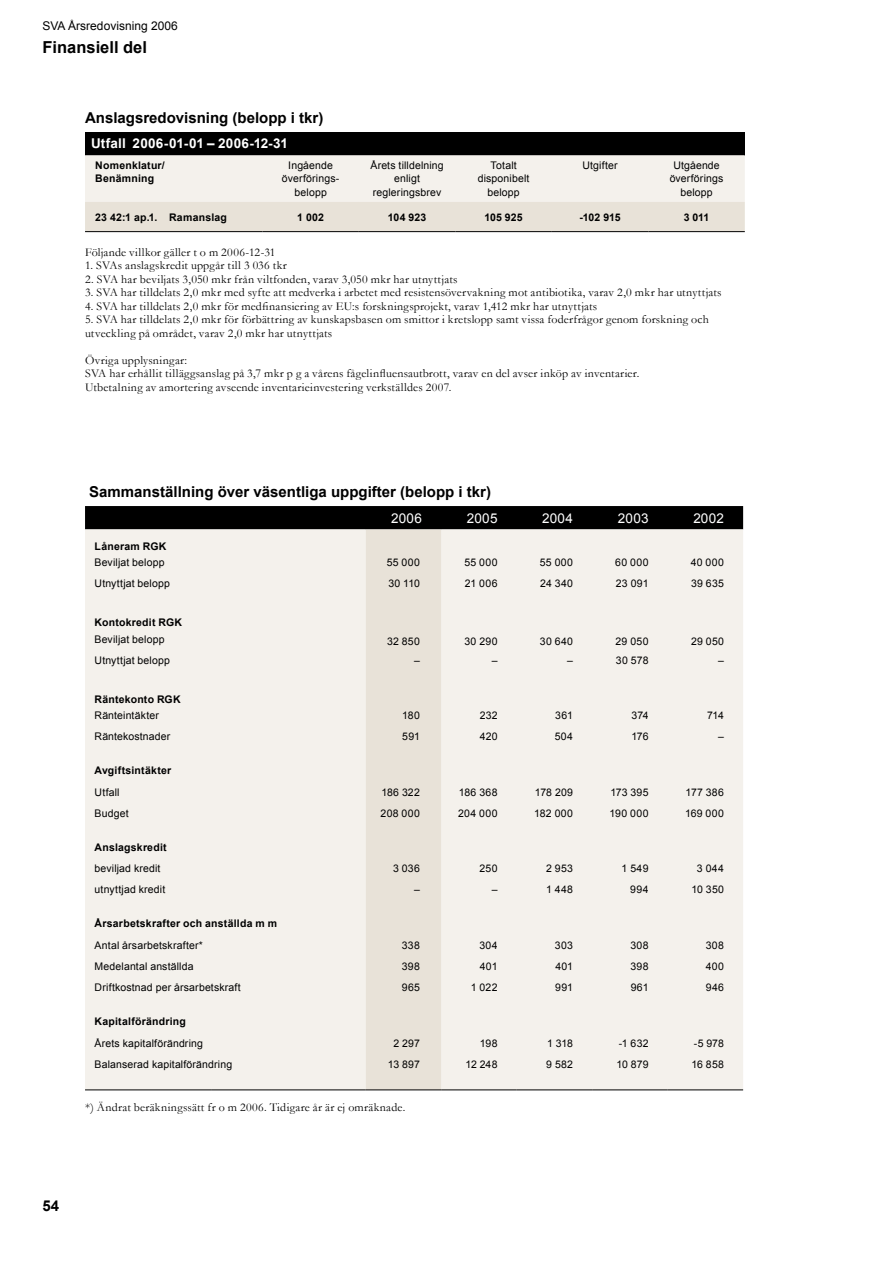
<style>
.page{position:relative;width:893px;height:1263px;background:#fff}
.page>*{position:absolute;margin:0;border:0;box-sizing:border-box;transform-origin:0 0}
.t1{font:700 16.5px "Arial";color:#000}
.t2{font:700 15px "Arial";color:#000}
.t3{font:700 13.5px "Arial";letter-spacing:.015em;color:#fff}
.t4{font:13.5px "Arial";letter-spacing:.02em;color:#fff}
.t5{font:12px/13.5px "Garamond";letter-spacing:.02em;color:#000}
.t6{font:12px "Arial";color:#000}
.t7{font:10.5px/13.5px "Arial";letter-spacing:.015em;color:#000;text-align:center}
.t8{font:700 10.5px/13.5px "Arial";letter-spacing:.02em;color:#000}
</style>
<div class="page">
<div style="left:85px;top:132px;width:660px;height:23px;background:#000"></div>
<svg style="left:85px;top:155px;width:660px;height:76px;background:#eeeae3"></svg>
<hr style="left:85px;top:231px;width:177px;height:1px;background:#000">
<hr style="left:262px;top:231px;width:97px;height:1px;background:#000">
<hr style="left:359px;top:231px;width:96px;height:1px;background:#000">
<hr style="left:455px;top:231px;width:97px;height:1px;background:#000">
<hr style="left:552px;top:231px;width:96px;height:1px;background:#000">
<hr style="left:648px;top:231px;width:97px;height:1px;background:#000">
<svg style="left:85px;top:506px;width:658px;height:583px;background:#e8e5e0"></svg>
<hr style="left:85px;top:1089px;width:126px;height:1px;background:#000">
<hr style="left:211px;top:1089px;width:155px;height:1px;background:#000">
<hr style="left:517px;top:1089px;width:75px;height:1px;background:#000">
<hr style="left:592px;top:1089px;width:76px;height:1px;background:#000">
<hr style="left:668px;top:1089px;width:75px;height:1px;background:#000">
<hr style="left:366px;top:1089px;width:75px;height:1px;background:#000">
<hr style="left:441px;top:1089px;width:76px;height:1px;background:#000">
<p class="t6" style="left:43px;top:18px;width:137px">SVA Årsredovisning 2006</p>
<h1 class="t1" style="left:43px;top:36px;width:106px">Finansiell del</h1>
<p class="t2" style="left:85px;top:108px;width:240px">Anslagsredovisning (belopp i tkr)</p>
<p class="t3" style="left:91px;top:135px;width:198px">Utfall 2006-01-01 – 2006-12-31</p>
<p class="t8" style="left:95px;top:159px;width:71px">Nomenklatur/<br>Benämning</p>
<p class="t7" style="left:282px;top:159px;width:59px">Ingående överförings&shy;belopp</p>
<p class="t7" style="left:370px;top:159px;width:75px">Årets tilldelning enligt regleringsbrev</p>
<p class="t7" style="left:478px;top:159px;width:53px">Totalt disponibelt belopp</p>
<p class="t7" style="left:582px;top:159px;width:37px">Utgifter</p>
<p class="t7" style="left:670px;top:159px;width:55px">Utgående överförings belopp</p>
<p class="t8" style="left:95px;top:210px;width:133px">23 42:1 ap.1. Ramanslag</p>
<p class="t8" style="left:297px;top:210px;width:28px">1 002</p>
<p class="t8" style="left:388px;top:210px;width:39px">104 923</p>
<p class="t8" style="left:484px;top:210px;width:39px">105 925</p>
<p class="t8" style="left:579px;top:210px;width:42px">-102 915</p>
<p class="t8" style="left:684px;top:210px;width:27px">3 011</p>
<p class="t5" style="left:85px;top:245px;width:192px">Följande villkor gäller t o m 2006-12-31</p>
<p class="t5" style="left:85px;top:258px;width:203px">1. SVAs anslagskredit uppgår till 3 036 tkr</p>
<p class="t5" style="left:85px;top:272px;width:374px">2. SVA har beviljats 3,050 mkr från viltfonden, varav 3,050 mkr har utnyttjats</p>
<p class="t5" style="left:85px;top:285px;width:638px">3. SVA har tilldelats 2,0 mkr med syfte att medverka i arbetet med resistensövervakning mot antibiotika, varav 2,0 mkr har utnyttjats</p>
<p class="t5" style="left:85px;top:299px;width:514px">4. SVA har tilldelats 2,0 mkr för medfinansiering av EU:s forskningsprojekt, varav 1,412 mkr har utnyttjats</p>
<p class="t5" style="left:85px;top:312px;width:625px">5. SVA har tilldelats 2,0 mkr för förbättring av kunskapsbasen om smittor i kretslopp samt vissa foderfrågor genom forskning och utveckling på området, varav 2,0 mkr har utnyttjats</p>
<p class="t5" style="left:85px;top:353px;width:556px">Övriga upplysningar:<br>SVA har erhållit tilläggsanslag på 3,7 mkr p g a vårens fågelinfluensautbrott, varav en del avser inköp av inventarier.<br>Utbetalning av amortering avseende inventarieinvestering verkställdes 2007.</p>
<p class="t2" style="left:89px;top:482px;width:403px">Sammanställning över väsentliga uppgifter (belopp i tkr)</p>
<p class="t4" style="left:391px;top:509px;width:32px">2006</p>
<p class="t4" style="left:467px;top:509px;width:32px">2005</p>
<p class="t4" style="left:542px;top:509px;width:32px">2004</p>
<p class="t4" style="left:618px;top:509px;width:32px">2003</p>
<p class="t4" style="left:693px;top:509px;width:32px">2002</p>
<p class="t8" style="left:95px;top:540px;width:73px">Låneram RGK</p>
<p class="t7" style="left:95px;top:556px;width:71px">Beviljat belopp</p>
<p class="t7" style="left:387px;top:556px;width:35px">55 000</p>
<p class="t7" style="left:464px;top:556px;width:35px">55 000</p>
<p class="t7" style="left:540px;top:556px;width:35px">55 000</p>
<p class="t7" style="left:615px;top:556px;width:35px">60 000</p>
<p class="t7" style="left:691px;top:556px;width:35px">40 000</p>
<p class="t7" style="left:95px;top:577px;width:77px">Utnyttjat belopp</p>
<p class="t7" style="left:388px;top:577px;width:33px">30 110</p>
<p class="t7" style="left:465px;top:577px;width:34px">21 006</p>
<p class="t7" style="left:540px;top:577px;width:34px">24 340</p>
<p class="t7" style="left:616px;top:577px;width:34px">23 091</p>
<p class="t7" style="left:691px;top:577px;width:34px">39 635</p>
<p class="t8" style="left:95px;top:616px;width:89px">Kontokredit RGK</p>
<p class="t7" style="left:95px;top:632px;width:71px">Beviljat belopp</p>
<p class="t7" style="left:387px;top:635px;width:34px">32 850</p>
<p class="t7" style="left:464px;top:635px;width:35px">30 290</p>
<p class="t7" style="left:540px;top:635px;width:35px">30 640</p>
<p class="t7" style="left:616px;top:635px;width:34px">29 050</p>
<p class="t7" style="left:691px;top:635px;width:34px">29 050</p>
<p class="t7" style="left:95px;top:653px;width:77px">Utnyttjat belopp</p>
<p class="t7" style="left:414px;top:653px;width:7px">–</p>
<p class="t7" style="left:492px;top:653px;width:7px">–</p>
<p class="t7" style="left:567px;top:653px;width:7px">–</p>
<p class="t7" style="left:616px;top:653px;width:34px">30 578</p>
<p class="t7" style="left:718px;top:653px;width:7px">–</p>
<p class="t8" style="left:95px;top:693px;width:88px">Räntekonto RGK</p>
<p class="t7" style="left:95px;top:709px;width:66px">Ränteintäkter</p>
<p class="t7" style="left:402px;top:709px;width:19px">180</p>
<p class="t7" style="left:480px;top:709px;width:19px">232</p>
<p class="t7" style="left:555px;top:709px;width:19px">361</p>
<p class="t7" style="left:632px;top:709px;width:18px">374</p>
<p class="t7" style="left:707px;top:709px;width:18px">714</p>
<p class="t7" style="left:95px;top:730px;width:77px">Räntekostnader</p>
<p class="t7" style="left:402px;top:730px;width:19px">591</p>
<p class="t7" style="left:480px;top:730px;width:19px">420</p>
<p class="t7" style="left:555px;top:730px;width:20px">504</p>
<p class="t7" style="left:631px;top:730px;width:19px">176</p>
<p class="t7" style="left:718px;top:730px;width:7px">–</p>
<p class="t8" style="left:95px;top:764px;width:78px">Avgiftsintäkter</p>
<p class="t7" style="left:95px;top:785px;width:26px">Utfall</p>
<p class="t7" style="left:381px;top:785px;width:40px">186 322</p>
<p class="t7" style="left:459px;top:785px;width:40px">186 368</p>
<p class="t7" style="left:535px;top:785px;width:40px">178 209</p>
<p class="t7" style="left:610px;top:785px;width:40px">173 395</p>
<p class="t7" style="left:686px;top:785px;width:40px">177 386</p>
<p class="t7" style="left:95px;top:806px;width:35px">Budget</p>
<p class="t7" style="left:381px;top:806px;width:41px">208 000</p>
<p class="t7" style="left:458px;top:806px;width:41px">204 000</p>
<p class="t7" style="left:534px;top:806px;width:40px">182 000</p>
<p class="t7" style="left:609px;top:806px;width:41px">190 000</p>
<p class="t7" style="left:685px;top:806px;width:40px">169 000</p>
<p class="t8" style="left:95px;top:841px;width:74px">Anslagskredit</p>
<p class="t7" style="left:95px;top:862px;width:67px">beviljad kredit</p>
<p class="t7" style="left:393px;top:862px;width:28px">3 036</p>
<p class="t7" style="left:480px;top:862px;width:19px">250</p>
<p class="t7" style="left:546px;top:862px;width:28px">2 953</p>
<p class="t7" style="left:622px;top:862px;width:28px">1 549</p>
<p class="t7" style="left:697px;top:862px;width:29px">3 044</p>
<p class="t7" style="left:95px;top:883px;width:72px">utnyttjad kredit</p>
<p class="t7" style="left:414px;top:883px;width:7px">–</p>
<p class="t7" style="left:492px;top:883px;width:7px">–</p>
<p class="t7" style="left:546px;top:883px;width:28px">1 448</p>
<p class="t7" style="left:630px;top:883px;width:20px">994</p>
<p class="t7" style="left:691px;top:883px;width:34px">10 350</p>
<p class="t8" style="left:95px;top:917px;width:184px">Årsarbetskrafter och anställda m m</p>
<p class="t7" style="left:95px;top:938px;width:110px">Antal årsarbetskrafter*</p>
<p class="t7" style="left:402px;top:938px;width:20px">338</p>
<p class="t7" style="left:479px;top:938px;width:20px">304</p>
<p class="t7" style="left:555px;top:938px;width:20px">303</p>
<p class="t7" style="left:630px;top:938px;width:20px">308</p>
<p class="t7" style="left:706px;top:938px;width:20px">308</p>
<p class="t7" style="left:95px;top:960px;width:100px">Medelantal anställda</p>
<p class="t7" style="left:402px;top:960px;width:20px">398</p>
<p class="t7" style="left:480px;top:960px;width:19px">401</p>
<p class="t7" style="left:555px;top:960px;width:19px">401</p>
<p class="t7" style="left:630px;top:960px;width:20px">398</p>
<p class="t7" style="left:706px;top:960px;width:20px">400</p>
<p class="t7" style="left:95px;top:981px;width:148px">Driftkostnad per årsarbetskraft</p>
<p class="t7" style="left:402px;top:981px;width:20px">965</p>
<p class="t7" style="left:471px;top:981px;width:28px">1 022</p>
<p class="t7" style="left:555px;top:981px;width:19px">991</p>
<p class="t7" style="left:631px;top:981px;width:19px">961</p>
<p class="t7" style="left:706px;top:981px;width:20px">946</p>
<p class="t8" style="left:95px;top:1015px;width:93px">Kapitalförändring</p>
<p class="t7" style="left:95px;top:1036px;width:110px">Årets kapitalförändring</p>
<p class="t7" style="left:393px;top:1036px;width:28px">2 297</p>
<p class="t7" style="left:480px;top:1036px;width:19px">198</p>
<p class="t7" style="left:547px;top:1036px;width:27px">1 318</p>
<p class="t7" style="left:619px;top:1036px;width:31px">-1 632</p>
<p class="t7" style="left:694px;top:1036px;width:32px">-5 978</p>
<p class="t7" style="left:95px;top:1057px;width:139px">Balanserad kapitalförändring</p>
<p class="t7" style="left:388px;top:1057px;width:34px">13 897</p>
<p class="t7" style="left:465px;top:1057px;width:34px">12 248</p>
<p class="t7" style="left:546px;top:1057px;width:28px">9 582</p>
<p class="t7" style="left:616px;top:1057px;width:34px">10 879</p>
<p class="t7" style="left:691px;top:1057px;width:34px">16 858</p>
<p class="t5" style="left:85px;top:1100px;width:322px">*) Ändrat beräkningssätt fr o m 2006. Tidigare år är ej omräknade.</p>
<p class="t2" style="left:43px;top:1196px;width:9px">54</p>
</div>
